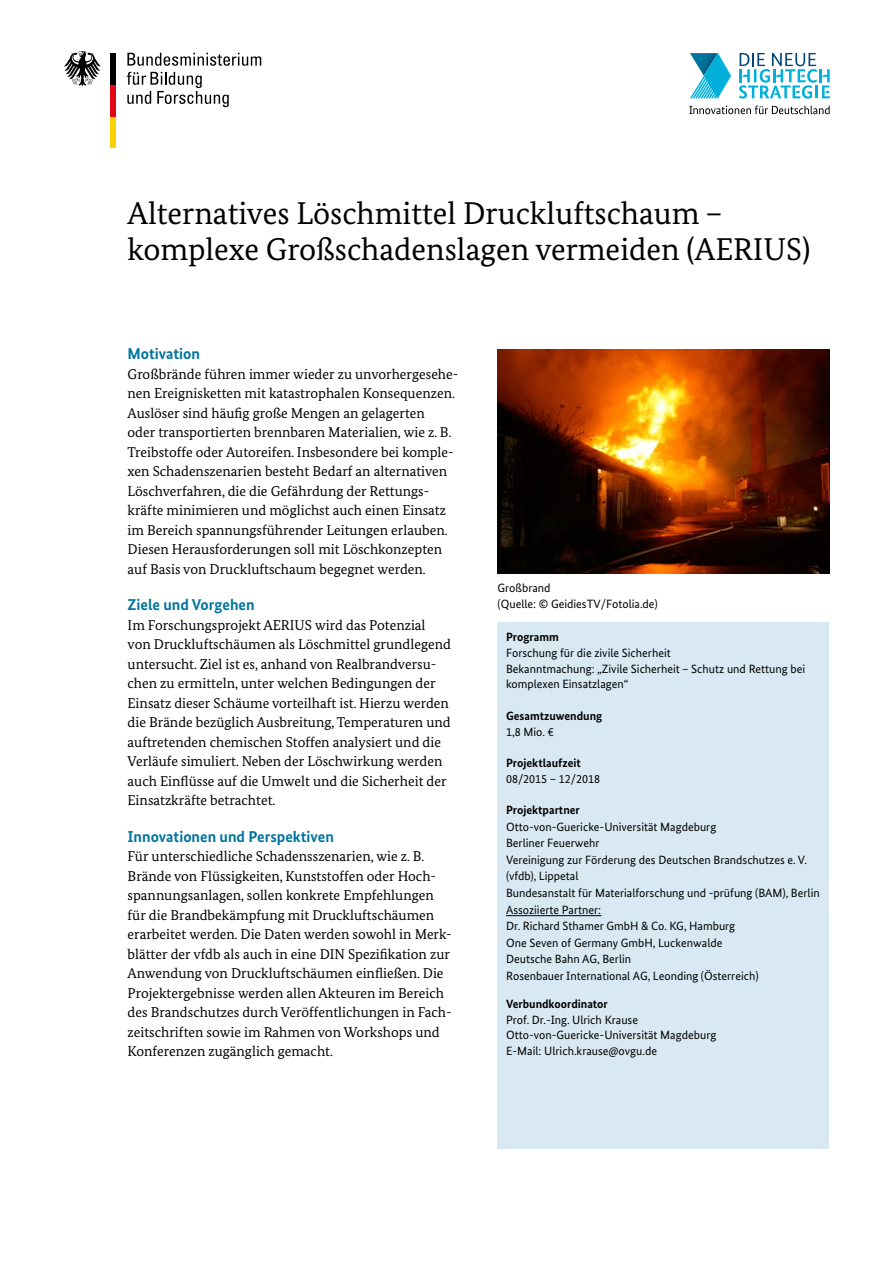
<style>
.page{position:relative;width:893px;height:1263px;background:#fff}
.page>*{position:absolute;margin:0;border:0;box-sizing:border-box;transform-origin:0 0}
.t1{font:31.5px "Bundes Serif";color:#000}
.t2{font:700 15.75px "Bundes Sans";color:#0075a0}
.t3{font:14.25px/19.5px "Bundes Serif";color:#000}
.t4{font:12px/16.5px "Bundes Sans";color:#000}
.t5{font:700 12px/15.8px "Bundes Sans";color:#000}
.s1{font-weight:700}
.s2{font-weight:400}
</style>
<div class="page">
<div style="left:497px;top:622px;width:332px;height:527px;background:#d9e9f3"></div>
<svg style="left:127px;top:72px;width:102px;height:35px"></svg>
<svg style="left:127px;top:53px;width:134px;height:13px"></svg>
<div style="left:111px;top:116px;width:5px;height:32px;background:#f8d200"></div>
<div style="left:111px;top:85px;width:5px;height:31px;background:#e30613"></div>
<div style="left:111px;top:53px;width:5px;height:32px;background:#000"></div>
<svg style="left:64px;top:51px;width:37px;height:35px"></svg>
<svg style="left:739px;top:53px;width:91px;height:46px"></svg>
<svg style="left:690px;top:53px;width:41px;height:45px"></svg>
<svg style="left:689px;top:106px;width:141px;height:8px"></svg>
<img style="left:497px;top:349px;width:332px;height:225px">
<hr style="left:506px;top:915px;width:95px;height:1px;background:#000">
<h1 class="t1" style="left:128px;top:194px;width:596px">Alternatives Löschmittel Druckluftschaum –</h1>
<h1 class="t1" style="left:128px;top:230px;width:684px">komplexe Großschadenslagen vermeiden (AERIUS)</h1>
<h2 class="t2" style="left:128px;top:344px;width:74px">Motivation</h2>
<p class="t3" style="left:128px;top:364px;width:332px">Großbrände führen immer wieder zu unvorhergesehe&shy;nen Ereignisketten mit katastrophalen Konsequenzen.<br>Auslöser sind häufig große Mengen an gelagerten<br>oder transportierten brennbaren Materialien, wie z. B.<br>Treibstoffe oder Autoreifen. Insbesondere bei komple&shy;xen Schadenszenarien besteht Bedarf an alternativen Löschverfahren, die die Gefährdung der Rettungs&shy;kräfte minimieren und möglichst auch einen Einsatz im Bereich spannungsführender Leitungen erlauben.<br>Diesen Herausforderungen soll mit Löschkonzepten auf Basis von Druckluftschaum begegnet werden.</p>
<h2 class="t2" style="left:128px;top:595px;width:129px">Ziele und Vorgehen</h2>
<p class="t3" style="left:128px;top:615px;width:325px">Im Forschungsprojekt AERIUS wird das Potenzial von Druckluftschäumen als Löschmittel grundlegend untersucht. Ziel ist es, anhand von Realbrandversu&shy;chen zu ermitteln, unter welchen Bedingungen der Einsatz dieser Schäume vorteilhaft ist. Hierzu werden die Brände bezüglich Ausbreitung, Temperaturen und auftretenden chemischen Stoffen analysiert und die Verläufe simuliert. Neben der Löschwirkung werden auch Einflüsse auf die Umwelt und die Sicherheit der Einsatzkräfte betrachtet.</p>
<h2 class="t2" style="left:128px;top:827px;width:208px">Innovationen und Perspektiven</h2>
<p class="t3" style="left:128px;top:846px;width:326px">Für unterschiedliche Schadensszenarien, wie z. B.<br>Brände von Flüssigkeiten, Kunststoffen oder Hoch&shy;spannungsanlagen, sollen konkrete Empfehlungen für die Brandbekämpfung mit Druckluftschäumen erarbeitet werden. Die Daten werden sowohl in Merk&shy;blätter der vfdb als auch in eine DIN Spezifikation zur Anwendung von Druckluftschäumen einfließen. Die Projektergebnisse werden allen Akteuren im Bereich des Brandschutzes durch Veröffentlichungen in Fach&shy;zeitschriften sowie im Rahmen von Workshops und Konferenzen zugänglich gemacht.</p>
<p class="t4" style="left:497px;top:580px;width:162px;line-height:15.8px">Großbrand<br>(Quelle: © GeidiesTV/Fotolia.de)</p>
<p class="t4" style="left:506px;top:629px;width:301px;line-height:15.8px"><span class="s1">Programm<br></span>Forschung für die zivile Sicherheit<br>Bekanntmachung: „Zivile Sicherheit – Schutz und Rettung bei komplexen Einsatzlagen“</p>
<p class="t5" style="left:506px;top:708px;width:98px">Gesamtzuwendung<br><span class="s2">1,8 Mio. €</span></p>
<p class="t5" style="left:506px;top:755px;width:96px">Projektlaufzeit<br><span class="s2">08/2015 – 12/2018</span></p>
<p class="t4" style="left:506px;top:802px;width:315px"><span class="s1">Projektpartner<br></span>Otto-von-Guericke-Universität Magdeburg<br>Berliner Feuerwehr<br>Vereinigung zur Förderung des Deutschen Brandschutzes e. V. (vfdb), Lippetal<br>Bundesanstalt für Materialforschung und -prüfung (BAM), Berlin Assoziierte Partner:<br>Dr. Richard Sthamer GmbH &amp; Co. KG, Hamburg<br>One Seven of Germany GmbH, Luckenwalde<br>Deutsche Bahn AG, Berlin<br>Rosenbauer International AG, Leonding (Österreich)</p>
<p class="t4" style="left:506px;top:996px;width:212px;line-height:15.8px"><span class="s1">Verbundkoordinator<br></span>Prof. Dr.-Ing. Ulrich Krause<br>Otto-von-Guericke-Universität Magdeburg<br>E-Mail: Ulrich.krause@ovgu.de</p>
</div>
